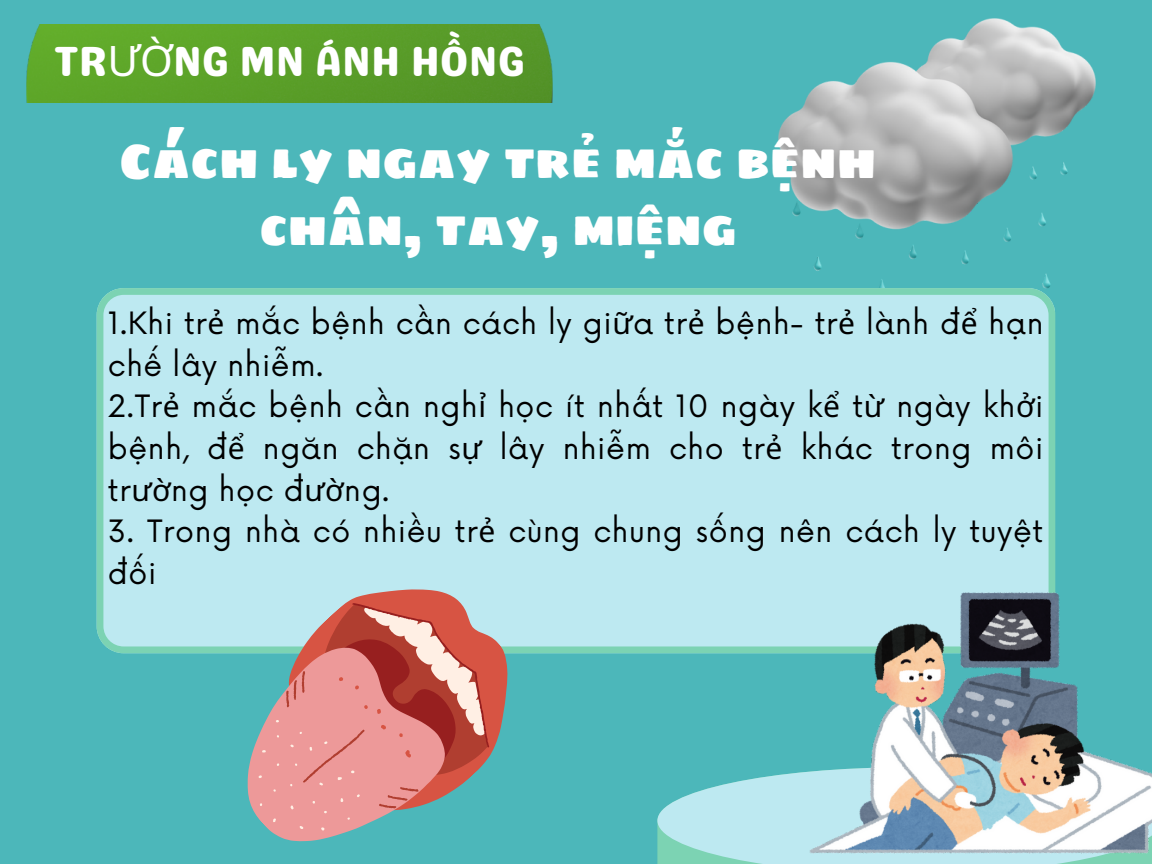
<style>
.page{position:relative;width:1152px;height:864px;background:#4cb7ba}
.page>*{position:absolute;margin:0;border:0;box-sizing:border-box;transform-origin:0 0}
.t1{font:48px/66.3px "Sigmar One";color:#fff;text-align:center}
.t2{font:42px "Genty Sans";color:#fff}
.t3{font:30px/41.7px "Now";letter-spacing:.02em;color:#000}
.s1{font-family:"Noto Sans"}
</style>
<div class="page">
<img style="left:27px;top:24px;width:525px;height:78px">
<img style="left:778px;top:19px;width:318px;height:313px">
<div style="left:97px;top:288px;width:958px;height:365px;background:#bde9f1"></div>
<svg style="left:657px;top:771px;width:495px;height:93px;background:#a6dfe2"></svg>
<img style="left:809px;top:592px;width:343px;height:261px">
<div style="left:207px;top:583px;width:49px;height:49px;background:#bde9f1"></div>
<svg style="left:256px;top:545px;width:297px;height:242px;fill:#bde9f1"></svg>
<svg style="left:204px;top:632px;width:254px;height:210px"></svg>
<p class="t2" style="left:54px;top:36px;width:472px">TR<span class="s1">ƯỜ</span>NG MN ÁNH HỒNG</p>
<p class="t1" style="left:119px;top:128px;width:759px">CÁCH LY NGAY TRẺ MẮC BỆNH<br>CHÂN, TAY, MIỆNG</p>
<h2 class="t3" style="left:108px;top:304px;width:937px">1.Khi tr<span class="s1">ẻ</span> mắc bệnh cần cách ly gi<span class="s1">ữ</span>a tr<span class="s1">ẻ</span> bệnh- tr<span class="s1">ẻ</span> lành đ<span class="s1">ể</span> hạn chế lây nhiễm.</h2>
<h1 class="t3" style="left:108px;top:387px;width:937px;text-align:justify">2.Tr<span class="s1">ẻ</span> mắc bệnh cần ngh<span class="s1">ỉ</span> học ít nhất 10 ngày k<span class="s1">ể</span> t<span class="s1">ừ</span> ngày kh<span class="s1">ở</span>i bệnh, đ<span class="s1">ể</span> ngăn chặn s<span class="s1">ự</span> lây nhiễm cho tr<span class="s1">ẻ</span> khác trong môi tr<span class="s1">ườ</span>ng học đ<span class="s1">ườ</span>ng.</h1>
<p class="t3" style="left:108px;top:512px;width:937px">3. Trong nhà có nhiều tr<span class="s1">ẻ</span> cùng chung sống nên cách ly tuyệt đối</p>
</div>
